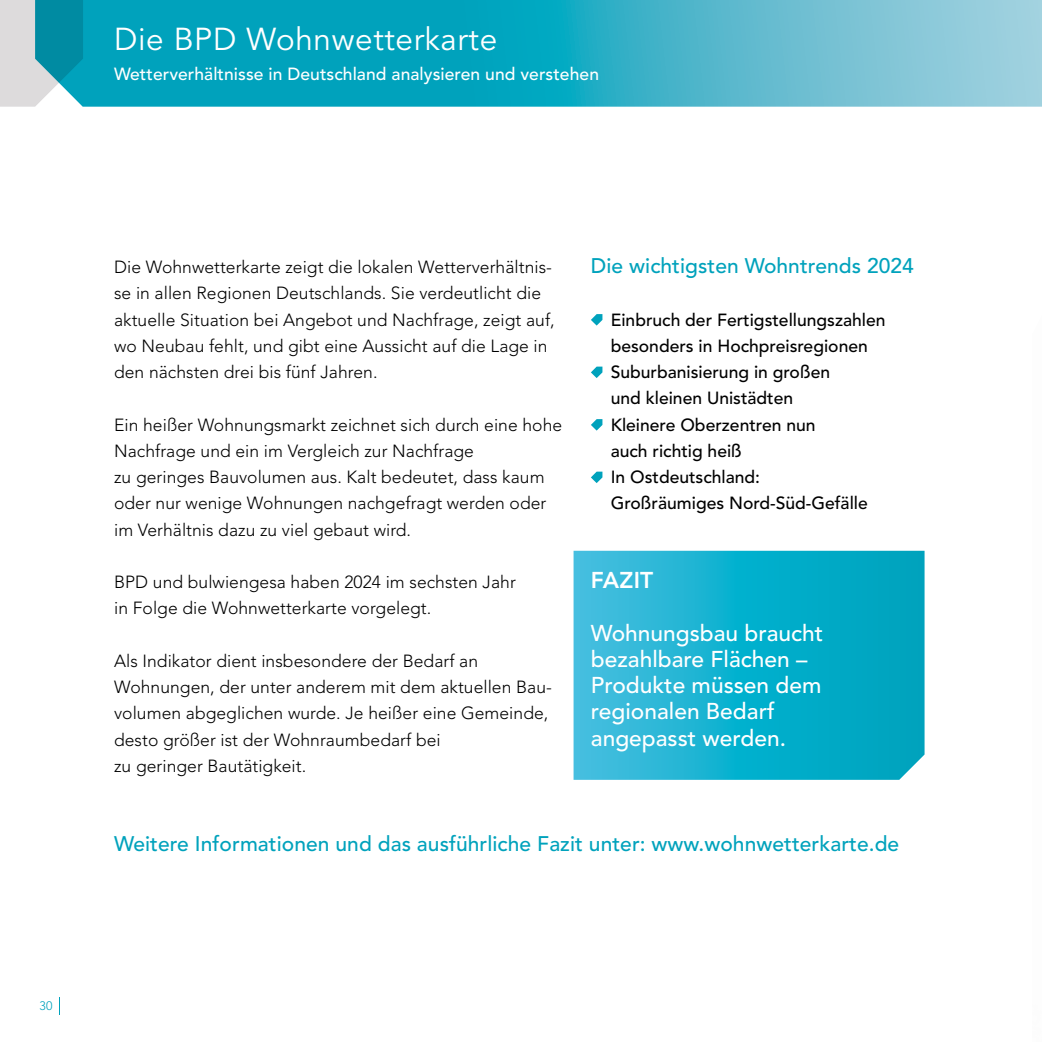
<style>
.page{position:relative;width:1042px;height:1042px;background:#fff}
.page>*{position:absolute;margin:0;border:0;box-sizing:border-box;transform-origin:0 0}
.t1{font:31.5px "Avenir LT Std";letter-spacing:.02em;color:#fff}
.t2{font:500 22.75px/26.2px "Avenir LT Std";color:#fff}
.t3{font:800 22.75px "Avenir LT Std";letter-spacing:.01em;color:#fff}
.t4{font:500 21px "Avenir LT Std";letter-spacing:.005em;color:#00a2bc}
.t5{font:300 17.5px/26.2px "Avenir LT Std";letter-spacing:.005em;color:#000}
.t6{font:500 17.5px/26.2px "Avenir LT Std";color:#000}
.t7{font:500 17.5px "Avenir LT Std";letter-spacing:.005em;color:#fff}
.t8{font:300 12.25px "Avenir LT Std";color:#00a2bc}
</style>
<div class="page">
<svg style="left:83px;top:0;width:959px;height:107px;background:#34b0c7"></svg>
<svg style="left:0;top:0;width:83px;height:107px;background:#7cbbc6"></svg>
<svg style="left:573px;top:550px;width:352px;height:230px;background:#17b1ce"></svg>
<svg style="left:591px;top:314px;width:11px;height:12px"></svg>
<svg style="left:591px;top:367px;width:11px;height:11px"></svg>
<svg style="left:591px;top:419px;width:11px;height:12px"></svg>
<svg style="left:591px;top:472px;width:11px;height:11px"></svg>
<svg style="left:59px;top:997px;width:1px;height:17px"></svg>
<h1 class="t1" style="left:114px;top:21px;width:385px">Die BPD Wohnwetterkarte</h1>
<p class="t7" style="left:114px;top:64px;width:486px">Wetterverhältnisse in Deutschland analysieren und verstehen</p>
<p class="t8" style="left:40px;top:998px;width:14px">30</p>
<p class="t5" style="left:114px;top:254px;width:442px">Die Wohnwetterkarte zeigt die lokalen Wetterverhältnis&shy;se in allen Regionen Deutschlands. Sie verdeutlicht die aktuelle Situation bei Angebot und Nachfrage, zeigt auf, wo Neubau fehlt, und gibt eine Aussicht auf die Lage in den nächsten drei bis fünf Jahren.</p>
<p class="t5" style="left:114px;top:411px;width:449px">Ein heißer Wohnungsmarkt zeichnet sich durch eine hohe Nachfrage und ein im Vergleich zur Nachfrage<br>zu geringes Bauvolumen aus. Kalt bedeutet, dass kaum oder nur wenige Wohnungen nachgefragt werden oder im Verhältnis dazu zu viel gebaut wird.</p>
<p class="t5" style="left:114px;top:569px;width:403px">BPD und bulwiengesa haben 2024 im sechsten Jahr in Folge die Wohnwetterkarte vorgelegt.</p>
<p class="t5" style="left:114px;top:648px;width:439px">Als Indikator dient insbesondere der Bedarf an Wohnungen, der unter anderem mit dem aktuellen Bau&shy;volumen abgeglichen wurde. Je heißer eine Gemeinde, desto größer ist der Wohnraumbedarf bei<br>zu geringer Bautätigkeit.</p>
<p class="t4" style="left:591px;top:254px;width:324px">Die wichtigsten Wohntrends 2024</p>
<p class="t6" style="left:611px;top:307px;width:276px">Einbruch der Fertigstellungszahlen besonders in Hochpreisregionen<br>Suburbanisierung in großen<br>und kleinen Unistädten<br>Kleinere Oberzentren nun<br>auch richtig heiß<br>In Ostdeutschland:<br>Großräumiges Nord-Süd-Gefälle</p>
<h2 class="t3" style="left:591px;top:567px;width:64px">FAZIT</h2>
<h2 class="t2" style="left:591px;top:620px;width:234px">Wohnungsbau braucht bezahlbare Flächen –<br>Produkte müssen dem regionalen Bedarf angepasst werden.</h2>
<p class="t4" style="left:114px;top:831px;width:786px">Weitere Informationen und das ausführliche Fazit unter: www.wohnwetterkarte.de</p>
</div>
